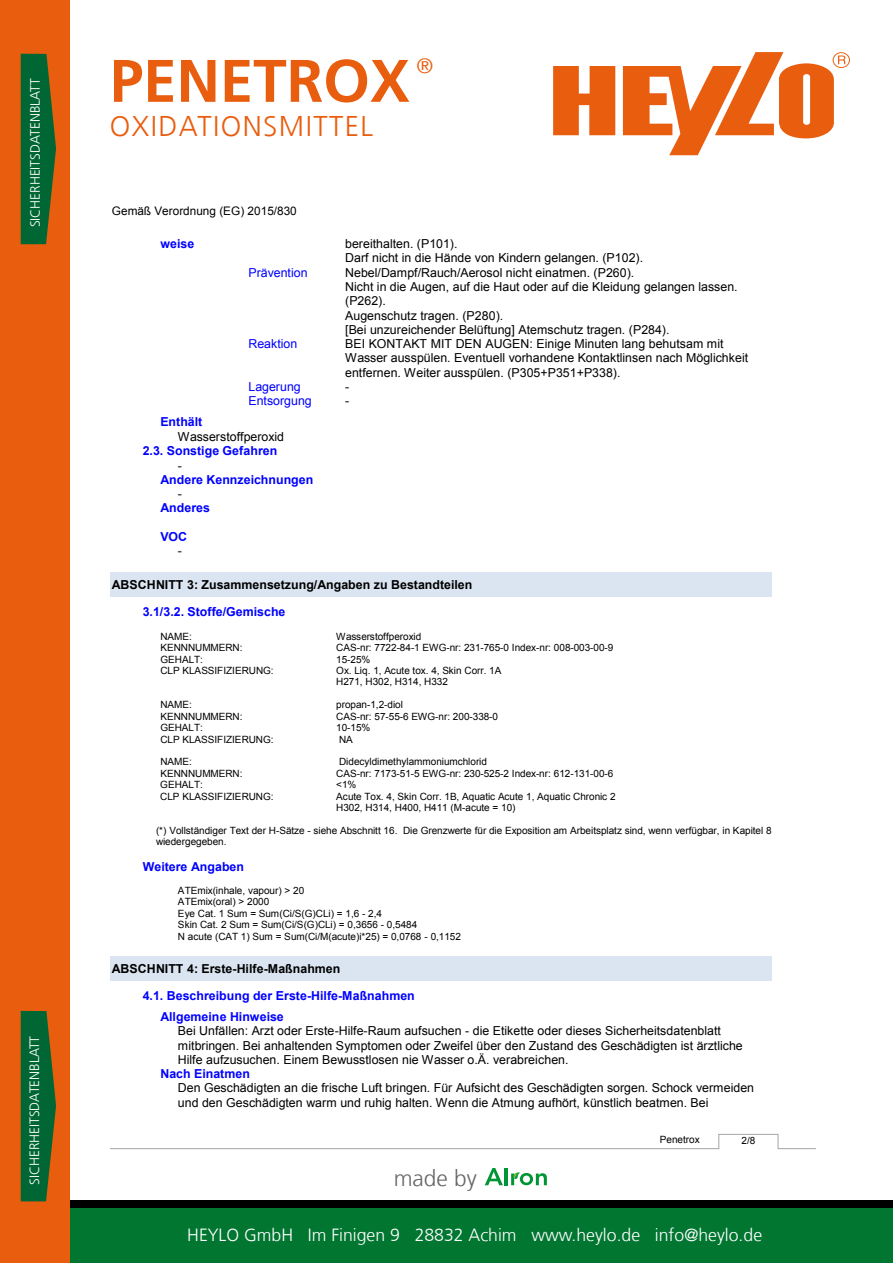
<style>
.page{position:relative;width:893px;height:1263px;background:#fff}
.page>*{position:absolute;margin:0;border:0;box-sizing:border-box;transform-origin:0 0}
.t1{font:700 60px "Frutiger LT Com";color:#e95d0f}
.t2{font:300 28.5px "Frutiger LT Com";letter-spacing:.05em;color:#e95d0f}
.t3{font:300 22.65px "Frutiger LT Com";color:#646567}
.t4{font:300 21px "Frutiger LT Com";color:#e95d0f}
.t5{font:300 17.7px "Frutiger LT Com";color:#fff}
.t6{font:300 13.5px "Frutiger LT Com";color:#fff}
.t7{font:12.3px/14.2px "Arial";color:#000}
.t8{font:700 12.3px/21.3px "Arial";color:#00f}
.t9{font:700 12.3px "Arial";color:#000}
.t10{font:12.3px "Arial";color:#00f}
.t11{font:11.7px "Arial";color:#000}
.t12{font:10.05px/11.4px "Arial";letter-spacing:-.005em;color:#000}
.s1{color:#fff}
</style>
<div class="page">
<div style="left:60px;top:1200px;width:833px;height:12px;background:#000"></div>
<div style="left:0;top:1208px;width:893px;height:55px;background:#007631"></div>
<div style="left:0;top:0;width:69px;height:1263px;background:#e95d0f"></div>
<svg style="left:21px;top:1011px;width:35px;height:190px;background:#20642e"></svg>
<svg style="left:21px;top:54px;width:35px;height:190px;background:#20642e"></svg>
<svg style="left:553px;top:66px;width:62px;height:69px;background:#ec7431"></svg>
<svg style="left:623px;top:52px;width:227px;height:103px"></svg>
<svg style="left:485px;top:1168px;width:18px;height:17px"></svg>
<hr style="left:505px;top:1168px;width:3px;height:17px;background:#009534">
<svg style="left:511px;top:1172px;width:36px;height:13px"></svg>
<svg style="left:111px;top:1133px;width:705px;height:16px"></svg>
<div style="left:111px;top:572px;width:661px;height:25px;background:#dbe5f1"></div>
<div style="left:111px;top:956px;width:661px;height:25px;background:#dbe5f1"></div>
<p class="t6" style="left:27px;top:227px;width:150px;rotate:-90deg">SICHERHEITSDATENBLATT</p>
<p class="t6" style="left:27px;top:1185px;width:150px;rotate:-90deg">SICHERHEITSDATENBLATT</p>
<h3 class="t4" style="left:417px;top:53px;width:18px">®</h3>
<h1 class="t1" style="left:110px;top:46px;width:318px">PENETROX<span class="s1">.</span></h1>
<h2 class="t2" style="left:110px;top:110px;width:265px">OXIDATIONSMITTEL</h2>
<p class="t11" style="left:112px;top:204px;width:186px">Gemäß Verordnung (EG) 2015/830</p>
<p class="t8" style="left:160px;top:233px;width:35px">weise</p>
<p class="t7" style="left:345px;top:237px;width:299px">bereithalten. (P101).<br>Darf nicht in die Hände von Kindern gelangen. (P102).</p>
<p class="t10" style="left:248px;top:264px;width:61px">Prävention</p>
<p class="t7" style="left:345px;top:265px;width:394px">Nebel/Dampf/Rauch/Aerosol nicht einatmen. (P260).<br>Nicht in die Augen, auf die Haut oder auf die Kleidung gelangen lassen. (P262).<br>Augenschutz tragen. (P280).<br>[Bei unzureichender Belüftung] Atemschutz tragen. (P284).</p>
<p class="t10" style="left:248px;top:336px;width:50px">Reaktion</p>
<p class="t7" style="left:345px;top:337px;width:404px">BEI KONTAKT MIT DEN AUGEN: Einige Minuten lang behutsam mit<br>Wasser ausspülen. Eventuell vorhandene Kontaktlinsen nach Möglichkeit entfernen. Weiter ausspülen. (P305+P351+P338).</p>
<p class="t10" style="left:248px;top:379px;width:54px">Lagerung</p>
<p class="t7" style="left:345px;top:380px;width:6px">-</p>
<p class="t10" style="left:248px;top:393px;width:65px">Entsorgung</p>
<p class="t7" style="left:345px;top:394px;width:6px">-</p>
<p class="t8" style="left:160px;top:412px;width:43px">Enthält</p>
<p class="t7" style="left:178px;top:430px;width:108px">Wasserstoffperoxid</p>
<p class="t8" style="left:143px;top:440px;width:136px">2.3. Sonstige Gefahren</p>
<p class="t7" style="left:178px;top:458px;width:6px">-</p>
<p class="t8" style="left:160px;top:469px;width:155px">Andere Kennzeichnungen</p>
<p class="t7" style="left:178px;top:487px;width:6px">-</p>
<p class="t8" style="left:160px;top:498px;width:51px">Anderes</p>
<p class="t8" style="left:160px;top:526px;width:28px">VOC</p>
<p class="t7" style="left:178px;top:544px;width:6px">-</p>
<p class="t9" style="left:112px;top:576px;width:362px">ABSCHNITT 3: Zusammensetzung/Angaben zu Bestandteilen</p>
<p class="t8" style="left:143px;top:601px;width:144px">3.1/3.2. Stoffe/Gemische</p>
<p class="t12" style="left:160px;top:630px;width:33px">NAME:</p>
<p class="t12" style="left:336px;top:630px;width:86px">Wasserstoffperoxid</p>
<p class="t12" style="left:160px;top:642px;width:84px">KENNNUMMERN:</p>
<p class="t12" style="left:336px;top:642px;width:279px">CAS-nr: 7722-84-1 EWG-nr: 231-765-0 Index-nr: 008-003-00-9</p>
<p class="t12" style="left:160px;top:653px;width:44px">GEHALT:</p>
<p class="t12" style="left:336px;top:653px;width:36px">15-25%</p>
<p class="t12" style="left:160px;top:665px;width:115px">CLP KLASSIFIZIERUNG:</p>
<p class="t12" style="left:336px;top:665px;width:167px">Ox. Liq. 1, Acute tox. 4, Skin Corr. 1A<br>H271, H302, H314, H332</p>
<p class="t12" style="left:160px;top:699px;width:33px">NAME:</p>
<p class="t12" style="left:336px;top:699px;width:68px">propan-1,2-diol</p>
<p class="t12" style="left:160px;top:710px;width:84px">KENNNUMMERN:</p>
<p class="t12" style="left:336px;top:710px;width:163px">CAS-nr: 57-55-6 EWG-nr: 200-338-0</p>
<p class="t12" style="left:160px;top:722px;width:44px">GEHALT:</p>
<p class="t12" style="left:336px;top:722px;width:36px">10-15%</p>
<p class="t12" style="left:160px;top:733px;width:115px">CLP KLASSIFIZIERUNG:</p>
<p class="t12" style="left:339px;top:733px;width:15px">NA</p>
<p class="t12" style="left:160px;top:756px;width:33px">NAME:</p>
<p class="t12" style="left:339px;top:756px;width:149px">Didecyldimethylammoniumchlorid</p>
<p class="t12" style="left:160px;top:768px;width:84px">KENNNUMMERN:</p>
<p class="t12" style="left:336px;top:768px;width:279px">CAS-nr: 7173-51-5 EWG-nr: 230-525-2 Index-nr: 612-131-00-6</p>
<p class="t12" style="left:160px;top:779px;width:44px">GEHALT:</p>
<p class="t12" style="left:336px;top:779px;width:22px">&lt;1%</p>
<p class="t12" style="left:160px;top:791px;width:115px">CLP KLASSIFIZIERUNG:</p>
<p class="t12" style="left:336px;top:791px;width:281px">Acute Tox. 4, Skin Corr. 1B, Aquatic Acute 1, Aquatic Chronic 2<br>H302, H314, H400, H411 (M-acute = 10)</p>
<p class="t12" style="left:156px;top:825px;width:617px">(*) Vollständiger Text der H-Sätze - siehe Abschnitt 16. Die Grenzwerte für die Exposition am Arbeitsplatz sind, wenn verfügbar, in Kapitel 8 wiedergegeben.</p>
<p class="t8" style="left:143px;top:856px;width:103px">Weitere Angaben</p>
<p class="t12" style="left:178px;top:885px;width:284px">ATEmix(inhale, vapour) &gt; 20<br>ATEmix(oral) &gt; 2000<br>Eye Cat. 1 Sum = Sum(Ci/S(G)CLi) = 1,6 - 2,4<br>Skin Cat. 2 Sum = Sum(Ci/S(G)CLi) = 0,3656 - 0,5484<br>N acute (CAT 1) Sum = Sum(Ci/M(acute)i*25) = 0,0768 - 0,1152</p>
<p class="t9" style="left:112px;top:960px;width:230px">ABSCHNITT 4: Erste-Hilfe-Maßnahmen</p>
<p class="t8" style="left:160px;top:985px;width:256px;text-indent:-18px">4.1. Beschreibung der Erste-Hilfe-Maßnahmen<br>Allgemeine Hinweise</p>
<p class="t7" style="left:178px;top:1024px;width:566px">Bei Unfällen: Arzt oder Erste-Hilfe-Raum aufsuchen - die Etikette oder dieses Sicherheitsdatenblatt mitbringen. Bei anhaltenden Symptomen oder Zweifel über den Zustand des Geschädigten ist ärztliche<br>Hilfe aufzusuchen. Einem Bewusstlosen nie Wasser o.Ä. verabreichen.</p>
<p class="t8" style="left:160px;top:1063px;width:91px">Nach Einatmen</p>
<p class="t7" style="left:178px;top:1081px;width:578px">Den Geschädigten an die frische Luft bringen. Für Aufsicht des Geschädigten sorgen. Schock vermeiden und den Geschädigten warm und ruhig halten. Wenn die Atmung aufhört, künstlich beatmen. Bei</p>
<h3 class="t3" style="left:394px;top:1165px;width:85px">made by</h3>
<p class="t12" style="left:660px;top:1133px;width:41px">Penetrox</p>
<p class="t12" style="left:741px;top:1135px;width:15px">2/8</p>
<h3 class="t5" style="left:187px;top:1225px;width:576px">HEYLO GmbH Im Finigen 9 28832 Achim www.heylo.de info@heylo.de</h3>
</div>
